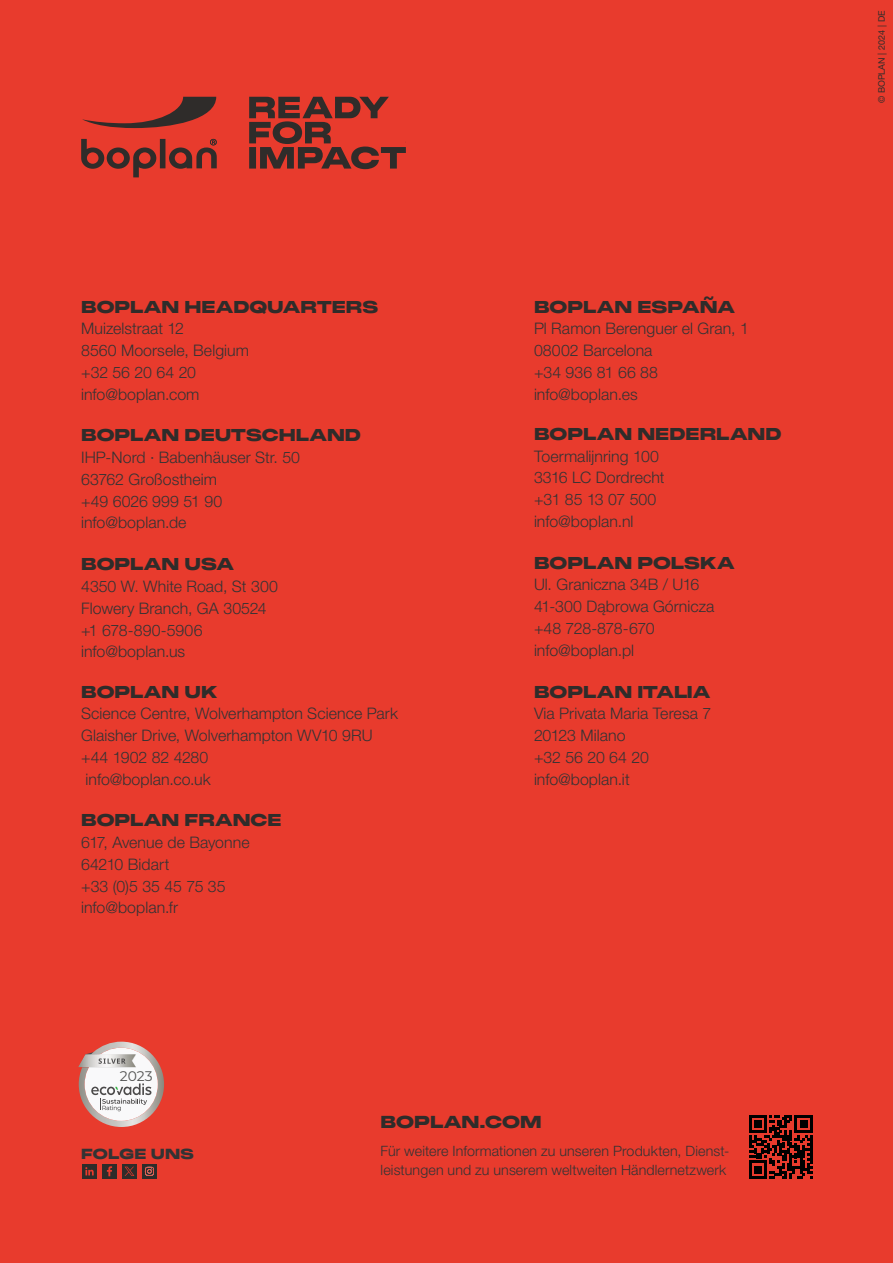
<style>
.page{position:relative;width:893px;height:1263px;background:#e83b2d}
.page>*{position:absolute;margin:0;border:0;box-sizing:border-box;transform-origin:0 0}
.t1{font:900 16.95px "PP Monument Extended";letter-spacing:-.03em;color:#2f2c2a}
.t2{font:900 16.8px "PP Monument Extended";letter-spacing:-.03em;color:#2f2c2a}
.t3{font:300 15.9px/21.8px "Helvetica Neue LT Pro";letter-spacing:.005em;color:#333334}
.t4{font:300 14.25px/19.5px "Helvetica Neue LT Pro";letter-spacing:.01em;color:#333334}
.t5{font:900 14.25px "PP Monument Extended";letter-spacing:-.01em;color:#333334}
.t6{font:13.95px "Montserrat";color:#515251}
.t7{font:9px "Helvetica Neue LT Pro";color:#2f2c2a}
</style>
<div class="page">
<svg style="left:82px;top:97px;width:134px;height:31px"></svg>
<svg style="left:249px;top:97px;width:157px;height:72px"></svg>
<svg style="left:81px;top:139px;width:136px;height:38px"></svg>
<svg style="left:749px;top:1115px;width:63px;height:63px"></svg>
<div style="left:102px;top:1164px;width:15px;height:15px;background:#2f2c2a"></div>
<svg style="left:107px;top:1166px;width:5px;height:10px"></svg>
<div style="left:142px;top:1164px;width:15px;height:15px;background:#2f2c2a"></div>
<svg style="left:145px;top:1167px;width:9px;height:9px"></svg>
<div style="left:82px;top:1164px;width:15px;height:15px;background:#2f2c2a"></div>
<svg style="left:85px;top:1167px;width:9px;height:8px"></svg>
<div style="left:122px;top:1164px;width:15px;height:15px;background:#2f2c2a"></div>
<svg style="left:125px;top:1167px;width:9px;height:9px"></svg>
<svg style="left:78px;top:1042px;width:86px;height:85px"></svg>
<p class="t2" style="left:81px;top:295px;width:299px">BOPLAN HEADQUARTERS</p>
<p class="t3" style="left:81px;top:317px;width:169px">Muizelstraat 12<br>8560 Moorsele, Belgium +32 56 20 64 20 info@boplan.com</p>
<p class="t2" style="left:81px;top:424px;width:282px">BOPLAN DEUTSCHLAND</p>
<p class="t3" style="left:81px;top:446px;width:220px">IHP-Nord · Babenhäuser Str. 50<br>63762 Großostheim<br>+49 6026 999 51 90 info@boplan.de</p>
<p class="t2" style="left:81px;top:552px;width:155px">BOPLAN USA</p>
<p class="t3" style="left:81px;top:575px;width:198px">4350 W. White Road, St 300<br>Flowery Branch, GA 30524 +1 678-890-5906 info@boplan.us</p>
<p class="t2" style="left:81px;top:680px;width:138px">BOPLAN UK</p>
<p class="t3" style="left:81px;top:702px;width:318px">Science Centre, Wolverhampton Science Park<br>Glaisher Drive, Wolverhampton WV10 9RU +44 1902 82 4280<br>info@boplan.co.uk</p>
<p class="t2" style="left:81px;top:808px;width:202px">BOPLAN FRANCE</p>
<p class="t3" style="left:81px;top:831px;width:170px">617, Avenue de Bayonne<br>64210 Bidart<br>+33 (0)5 35 45 75 35 info@boplan.fr</p>
<p class="t6" style="left:120px;top:1066px;width:34px">2023</p>
<p class="t2" style="left:534px;top:295px;width:203px">BOPLAN ESPAÑA</p>
<p class="t3" style="left:534px;top:317px;width:216px">Pl Ramon Berenguer el Gran, 1<br>08002 Barcelona<br>+34 936 81 66 88 info@boplan.es</p>
<p class="t2" style="left:534px;top:422px;width:249px">BOPLAN NEDERLAND</p>
<p class="t3" style="left:534px;top:445px;width:132px">Toermalijnring 100<br>3316 LC Dordrecht +31 85 13 07 500 info@boplan.nl</p>
<p class="t2" style="left:534px;top:551px;width:203px">BOPLAN POLSKA</p>
<p class="t3" style="left:534px;top:573px;width:182px">Ul. Graniczna 34B / U16<br>41-300 Dąbrowa Górnicza +48 728-878-670 info@boplan.pl</p>
<p class="t2" style="left:534px;top:680px;width:179px">BOPLAN ITALIA</p>
<p class="t3" style="left:534px;top:702px;width:179px">Via Privata Maria Teresa 7<br>20123 Milano<br>+32 56 20 64 20 info@boplan.it</p>
<p class="t5" style="left:81px;top:1144px;width:114px">FOLGE UNS</p>
<p class="t1" style="left:381px;top:1110px;width:163px">BOPLAN.COM</p>
<p class="t4" style="left:381px;top:1141px;width:350px">Für weitere Informationen zu unseren Produkten, Dienst&shy;leistungen und zu unserem weltweiten Händlernetzwerk</p>
<p class="t7" style="left:876px;top:103px;width:94px;rotate:-90deg">© BOPLAN | 2024 | DE</p>
</div>
